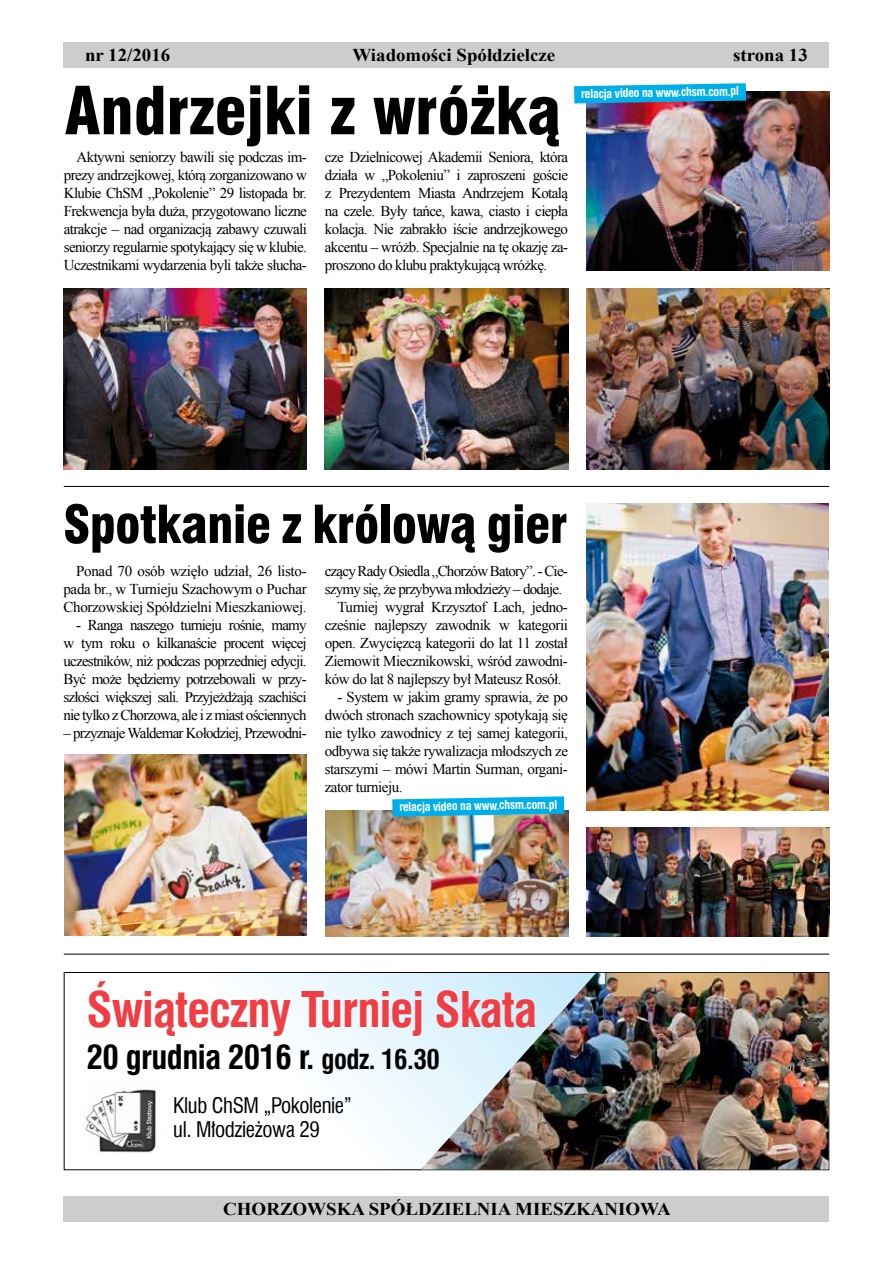
<style>
.page{position:relative;width:893px;height:1263px;background:#fff}
.page>*{position:absolute;margin:0;border:0;box-sizing:border-box;transform-origin:0 0}
.t1{font:64.5px "Swis 721 Blk Cn EU";color:#000}
.t2{font:51px "Swis 721 Blk Cn EU";letter-spacing:-.01em;color:#000}
.t3{font:700 48px "Swis 721 Cn EU";letter-spacing:-.02em;color:#f13e44}
.t4{font:700 33px "Swis 721 Cn EU";letter-spacing:-.02em;color:#000}
.t5{font:21px/24px "Swis 721 Cn EU";letter-spacing:-.02em;color:#000}
.t6{font:700 18px "Times New Roman";color:#000;scale:1.05 1}
.t7{font:15px/18px "Times New Roman";letter-spacing:-.03em;color:#000;text-align:justify}
.t8{font:15px "Times New Roman";letter-spacing:-.05em;color:#000}
.t9{font:700 12px "Swis 721 Cn EU";color:#fff}
.s1{font-size:27px}
</style>
<div class="page">
<div style="left:64px;top:42px;width:765px;height:26px;background:#cecdcd"></div>
<div style="left:64px;top:1196px;width:765px;height:26px;background:#cecdcd"></div>
<img style="left:586px;top:503px;width:243px;height:307px">
<img style="left:325px;top:810px;width:243px;height:127px">
<img style="left:64px;top:755px;width:243px;height:180px">
<img style="left:64px;top:288px;width:243px;height:181px">
<img style="left:325px;top:288px;width:243px;height:181px">
<img style="left:586px;top:288px;width:243px;height:181px">
<img style="left:586px;top:91px;width:243px;height:179px">
<hr style="left:64px;top:486px;width:765px;height:1px;background:#000">
<hr style="left:64px;top:954px;width:765px;height:1px;background:#000">
<svg style="left:84px;top:974px;width:337px;height:180px"></svg>
<img style="left:85px;top:1080px;width:78px;height:73px">
<img style="left:421px;top:973px;width:407px;height:196px">
<img style="left:586px;top:827px;width:243px;height:109px">
<svg style="left:574px;top:83px;width:172px;height:21px;background:#1ea8db"></svg>
<svg style="left:392px;top:796px;width:172px;height:21px;background:#26b5e3"></svg>
<p class="t6" style="left:85px;top:42px;width:83px">nr 12/2016</p>
<p class="t6" style="left:352px;top:42px;width:195px">Wiadomości Spółdzielcze</p>
<p class="t6" style="left:733px;top:42px;width:73px">strona 13</p>
<h1 class="t1" style="left:65px;top:71px;width:497px">Andrzejki z wróżką</h1>
<p class="t7" style="left:64px;top:148px;width:245px;text-indent:13px">Aktywni seniorzy bawili się podczas im&shy;prezy andrzejkowej, którą zorganizowano w Klubie ChSM „Pokolenie” 29 listopada br.<br>Frekwencja była duża, przygotowano liczne atrakcje – nad organizacją zabawy czuwali seniorzy regularnie spotykający się w klubie.<br>Uczestnikami wydarzenia byli także słucha-</p>
<p class="t7" style="left:325px;top:148px;width:245px">cze Dzielnicowej Akademii Seniora, która działa w „Pokoleniu” i zaproszeni goście z Prezydentem Miasta Andrzejem Kotalą na czele. Były tańce, kawa, ciasto i ciepła kolacja. Nie zabrakło iście andrzejkowego akcentu – wróżb. Specjalnie na tę okazję za&shy;proszono do klubu praktykującą wróżkę.</p>
<p class="t9" style="left:581px;top:87px;width:160px;rotate:-1deg">relacja video na www.chsm.com.pl</p>
<h2 class="t2" style="left:63px;top:493px;width:506px">Spotkanie z królową gier</h2>
<p class="t7" style="left:63px;top:562px;width:245px;text-indent:13px">Ponad 70 osób wzięło udział, 26 listo&shy;pada br., w Turnieju Szachowym o Puchar Chorzowskiej Spółdzielni Mieszkaniowej.</p>
<p class="t7" style="left:63px;top:616px;width:245px;text-indent:13px">- Ranga naszego turnieju rośnie, mamy w tym roku o kilkanaście procent więcej uczestników, niż podczas poprzedniej edycji.<br>Być może będziemy potrzebowali w przy&shy;szłości większej sali. Przyjeżdżają szachiści nie tylko z Chorzowa, ale i z miast ościennych</p>
<p class="t8" style="left:63px;top:723px;width:245px">– przyznaje Waldemar Kołodziej, Przewodni-</p>
<p class="t8" style="left:325px;top:561px;width:245px">czący Rady Osiedla „Chorzów Batory”. - Cie-</p>
<p class="t8" style="left:325px;top:579px;width:239px">szymy się, że przybywa młodzieży – dodaje.</p>
<p class="t7" style="left:337px;top:598px;width:232px">Turniej wygrał Krzysztof Lach, jedno-</p>
<p class="t7" style="left:325px;top:616px;width:245px">cześnie najlepszy zawodnik w kategorii</p>
<p class="t7" style="left:325px;top:634px;width:245px">open. Zwycięzcą kategorii do lat 11 został</p>
<p class="t7" style="left:325px;top:652px;width:245px">Ziemowit Miecznikowski, wśród zawodni-</p>
<p class="t7" style="left:325px;top:670px;width:238px">ków do lat 8 najlepszy był Mateusz Rosół.</p>
<p class="t7" style="left:325px;top:688px;width:245px;text-indent:13px">- System w jakim gramy sprawia, że po dwóch stronach szachownicy spotykają się nie tylko zawodnicy z tej samej kategorii, odbywa się także rywalizacja młodszych ze starszymi – mówi Martin Surman, organi&shy;zator turnieju.</p>
<p class="t9" style="left:399px;top:800px;width:160px;rotate:-1deg">relacja video na www.chsm.com.pl</p>
<h3 class="t3" style="left:86px;top:981px;width:452px">Świąteczny Turniej Skata</h3>
<h3 class="t4" style="left:86px;top:1037px;width:355px">20 grudnia 2016 r. <span class="s1">godz. 16.30</span></h3>
<h3 class="t5" style="left:173px;top:1093px;width:180px">Klub ChSM „Pokolenie” ul. Młodzieżowa 29</h3>
<p class="t6" style="left:223px;top:1196px;width:428px">CHORZOWSKA SPÓŁDZIELNIA MIESZKANIOWA</p>
</div>
